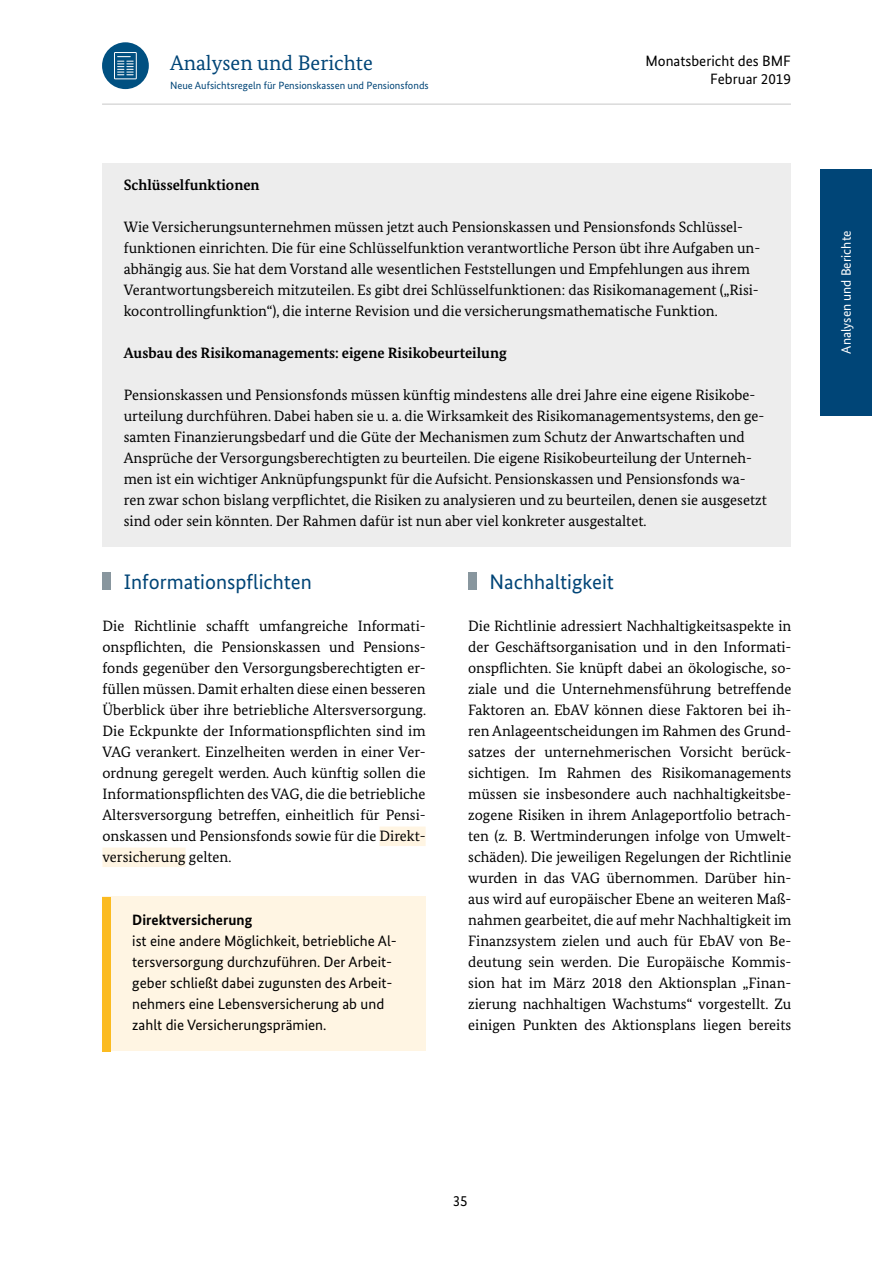
<style>
.page{position:relative;width:893px;height:1263px;background:#fff}
.page>*{position:absolute;margin:0;border:0;box-sizing:border-box;transform-origin:0 0}
.t1{font:21px "Bundes Sans";color:#004577}
.t2{font:21px "Bundes Serif";color:#004577}
.Zweispaltiger_Fließt{font:15px/21px "Bundes Serif";color:#000;text-align:justify}
.Fließtext_grauer_Kas{font:15px/21px "Bundes Serif";color:#000}
.Hintergrundwissen{font:15px/21px "Bundes Sans";color:#000;text-align:right}
.Fließtext_grauer_Kas-2{font:700 15px "Bundes Serif";color:#000}
.t3{font:13.5px "Bundes Sans";color:#fff}
.t4{font:10.5px "Bundes Sans";color:#004577}
.s1{font-weight:700}
</style>
<div class="page">
<div style="left:102px;top:42px;width:47px;height:47px;background:#005081;border-radius:50%"></div>
<svg style="left:114px;top:52px;width:23px;height:27px"></svg>
<hr style="left:102px;top:103px;width:689px;height:2px;background:#dadada">
<div style="left:821px;top:169px;width:51px;height:246px;background:#004577"></div>
<div style="left:102px;top:163px;width:689px;height:47px;background:#ededed"></div>
<div style="left:102px;top:203px;width:689px;height:133px;background:#ededed"></div>
<div style="left:102px;top:329px;width:689px;height:49px;background:#ededed"></div>
<div style="left:102px;top:371px;width:689px;height:175px;background:#ededed"></div>
<div style="left:102px;top:572px;width:9px;height:18px;background:#88969e"></div>
<div style="left:379px;top:826px;width:47px;height:20px;background:#fff5e3"></div>
<div style="left:102px;top:847px;width:84px;height:20px;background:#fff5e3"></div>
<div style="left:102px;top:896px;width:324px;height:154px;background:#fff5e3"></div>
<div style="left:468px;top:572px;width:9px;height:18px;background:#88969e"></div>
<div style="left:102px;top:897px;width:9px;height:155px;background:#fbbb21"></div>
<h1 class="t2" style="left:170px;top:50px;width:204px">Analysen und Berichte</h1>
<p class="Hintergrundwissen" style="left:645px;top:51px;width:147px;line-height:18px">Monatsbericht des BMF<br>Februar 2019</p>
<p class="t4" style="left:170px;top:79px;width:260px">Neue Aufsichtsregeln für Pensionskassen und Pensionsfonds</p>
<p class="Fließtext_grauer_Kas-2" style="left:124px;top:175px;width:137px">Schlüsselfunktionen</p>
<p class="Fließtext_grauer_Kas" style="left:124px;top:216px;width:638px">Wie Versicherungsunternehmen müssen jetzt auch Pensionskassen und Pensionsfonds Schlüssel&shy;funktionen einrichten. Die für eine Schlüsselfunktion verantwortliche Person übt ihre Aufgaben un&shy;abhängig aus. Sie hat dem Vorstand alle wesentlichen Feststellungen und Empfehlungen aus ihrem Verantwortungsbereich mitzuteilen. Es gibt drei Schlüsselfunktionen: das Risikomanagement („Risi&shy;kocontrollingfunktion“), die interne Revision und die versicherungsmathematische Funktion.</p>
<p class="Fließtext_grauer_Kas-2" style="left:124px;top:343px;width:385px">Ausbau des Risikomanagements: eigene Risikobeurteilung</p>
<p class="Fließtext_grauer_Kas" style="left:124px;top:384px;width:645px">Pensionskassen und Pensionsfonds müssen künftig mindestens alle drei Jahre eine eigene Risikobe&shy;urteilung durchführen. Dabei haben sie u. a. die Wirksamkeit des Risikomanagementsystems, den ge&shy;samten Finanzierungsbedarf und die Güte der Mechanismen zum Schutz der Anwartschaften und Ansprüche der Versorgungsberechtigten zu beurteilen. Die eigene Risikobeurteilung der Unterneh&shy;men ist ein wichtiger Anknüpfungspunkt für die Aufsicht. Pensionskassen und Pensionsfonds wa&shy;ren zwar schon bislang verpflichtet, die Risiken zu analysieren und zu beurteilen, denen sie ausgesetzt sind oder sein könnten. Der Rahmen dafür ist nun aber viel konkreter ausgestaltet.</p>
<h3 class="t1" style="left:124px;top:569px;width:190px">Informationspflichten</h3>
<p class="Zweispaltiger_Fließt" style="left:102px;top:615px;width:325px">Die Richtlinie schafft umfangreiche Informati&shy;onspflichten, die Pensionskassen und Pensions&shy;fonds gegenüber den Versorgungsberechtigten er&shy;füllen müssen. Damit erhalten diese einen besseren Überblick über ihre betriebliche Altersversorgung.<br>Die Eckpunkte der Informationspflichten sind im VAG verankert. Einzelheiten werden in einer Ver&shy;ordnung geregelt werden. Auch künftig sollen die Informationspflichten des VAG, die die betriebliche Altersversorgung betreffen, einheitlich für Pensi&shy;onskassen und Pensionsfonds sowie für die Direkt&shy;versicherung gelten.</p>
<p class="Hintergrundwissen" style="left:132px;top:909px;width:266px;text-align:left"><span class="s1">Direktversicherung<br></span>ist eine andere Möglichkeit, betriebliche Al&shy;tersversorgung durchzuführen. Der Arbeit&shy;geber schließt dabei zugunsten des Arbeit&shy;nehmers eine Lebensversicherung ab und zahlt die Versicherungsprämien.</p>
<h3 class="t1" style="left:489px;top:569px;width:126px">Nachhaltigkeit</h3>
<p class="Zweispaltiger_Fließt" style="left:468px;top:615px;width:325px">Die Richtlinie adressiert Nachhaltigkeitsaspekte in der Geschäftsorganisation und in den Informati&shy;onspflichten. Sie knüpft dabei an ökologische, so&shy;ziale und die Unternehmensführung betreffende Faktoren an. EbAV können diese Faktoren bei ih&shy;ren Anlageentscheidungen im Rahmen des Grund&shy;satzes der unternehmerischen Vorsicht berück&shy;sichtigen. Im Rahmen des Risikomanagements müssen sie insbesondere auch nachhaltigkeitsbe&shy;zogene Risiken in ihrem Anlageportfolio betrach&shy;ten (z. B. Wertminderungen infolge von Umwelt&shy;schäden). Die jeweiligen Regelungen der Richtlinie wurden in das VAG übernommen. Darüber hin&shy;aus wird auf europäischer Ebene an weiteren Maß&shy;nahmen gearbeitet, die auf mehr Nachhaltigkeit im Finanzsystem zielen und auch für EbAV von Be&shy;deutung sein werden. Die Europäische Kommis&shy;sion hat im März 2018 den Aktionsplan „Finan&shy;zierung nachhaltigen Wachstums“ vorgestellt. Zu einigen Punkten des Aktionsplans liegen bereits</p>
<p class="t3" style="left:838px;top:354px;width:124px;rotate:-90deg">Analysen und Berichte</p>
<p class="Hintergrundwissen" style="left:453px;top:1190px;width:16px">35</p>
</div>
